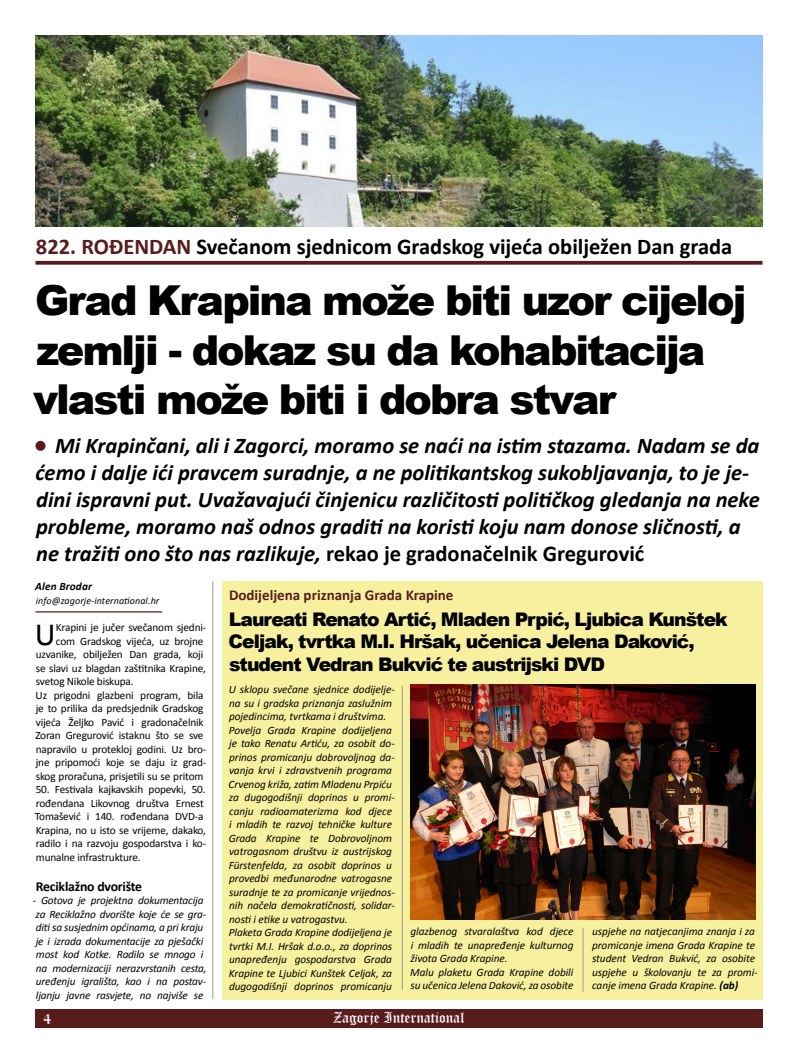
<style>
.page{position:relative;width:798px;height:1063px;background:#fff}
.page>*{position:absolute;margin:0;border:0;box-sizing:border-box;transform-origin:0 0}
.t1{font:900 41.25px/49.5px "Arial";letter-spacing:-.05em;color:#000}
.t2{font:32.5px "Calibri";color:#000}
.t3{font:italic 700 22.5px/27px "Calibri";color:#000}
.t4{font:700 22.5px "Calibri";color:#000}
.t5{font:900 18.75px/22.5px "Arial";letter-spacing:-.05em;color:#000}
.t6{font:700 15px "Calibri";color:#581c1c}
.t7{font:15px "Old English Text";color:#fff}
.t8{font:700 13.75px "Calibri";letter-spacing:-.015em;color:#000}
.t9{font:italic 11.25px/13.5px "Calibri";letter-spacing:-.005em;color:#000}
.t10{font:11.25px/13.5px "Calibri";letter-spacing:-.015em;color:#000}
.t11{font:italic 700 11.25px "Calibri";letter-spacing:.01em;color:#000}
.t12{font:italic 10px "Calibri";letter-spacing:.01em;color:#000}
.s1{color:#581c1c}
.s2{font-style:normal}
.s3{font-weight:700}
</style>
<div class="page">
<div style="left:35px;top:1009px;width:727px;height:19px;background:#581c1c"></div>
<div style="left:221px;top:581px;width:541px;height:418px;background:#f7f19f"></div>
<img style="left:35px;top:35px;width:727px;height:192px">
<div style="left:35px;top:441px;width:10px;height:10px;background:#581c1c;border-radius:50%"></div>
<hr style="left:35px;top:611px;width:127px;height:2px;background:#581c1c">
<svg style="left:35px;top:261px;width:727px;height:4px;background:#662f2f"></svg>
<img style="left:410px;top:685px;width:345px;height:234px">
<hr style="left:212px;top:581px;width:1px;height:418px;background:#9c9b9b">
<hr style="left:402px;top:685px;width:1px;height:305px;background:#9c9b9b">
<hr style="left:582px;top:928px;width:1px;height:64px;background:#9c9b9b">
<h3 class="t4" style="left:36px;top:232px;width:697px"><span class="s1">822. ROĐENDAN</span> Svečanom sjednicom Gradskog vijeća obilježen Dan grada</h3>
<h1 class="t1" style="left:33px;top:274px;width:714px">Grad Krapina može biti uzor cijeloj zemlji - dokaz su da kohabitacija vlasti može biti i dobra stvar</h1>
<p class="t3" style="left:36px;top:432px;width:725px;text-indent:19px">Mi Krapinčani, ali i Zagorci, moramo se naći na istim stazama. Nadam se da ćemo i dalje ići pravcem suradnje, a ne politikantskog sukobljavanja, to je je&shy;dini ispravni put. Uvažavajući činjenicu različitosti političkog gledanja na neke probleme, moramo naš odnos graditi na koristi koju nam donose sličnosti, a ne tražiti ono što nas razlikuje, <span class="s2">rekao je gradonačelnik Gregurović</span></p>
<p class="t11" style="left:35px;top:579px;width:58px">Alen Brodar</p>
<p class="t12" style="left:36px;top:593px;width:125px">info@zagorje-international.hr</p>
<h2 class="t2" style="left:35px;top:613px;width:22px">U</h2>
<p class="t10" style="left:56px;top:621px;width:152px">Krapini je jučer svečanom sjedni-</p>
<h3 class="t6" style="left:229px;top:585px;width:226px">Dodijeljena priznanja Grada Krapine</h3>
<h3 class="t5" style="left:228px;top:607px;width:500px">Laureati Renato Artić, Mladen Prpić, Ljubica Kunštek<br>Celjak, tvrtka M.I. Hršak, učenica Jelena Daković, student Vedran Bukvić te austrijski DVD</h3>
<p class="t9" style="left:228px;top:682px;width:168px">U sklopu svečane sjednice dodijelje&shy;na su i gradska priznanja zaslužnim pojedincima, tvrtkama i društvima.<br>Povelja Grada Krapine dodijeljena je tako Renatu Artiću, za osobit do&shy;prinos promicanju dobrovoljnog da&shy;vanja krvi i zdravstvenih programa Crvenog križa, zatim Mladenu Prpiću za dugogodišnji doprinos u promi&shy;canju radioamaterizma kod djece i mladih te razvoj tehničke kulture Grada Krapine te Dobrovoljnom vatrogasnom društvu iz austrijskog Fürstenfelda, za osobit doprinos u provedbi međunarodne vatrogasne suradnje te za promicanje vrijednos&shy;nih načela demokratičnosti, solidar&shy;nosti i etike u vatrogastvu.<br>Plaketa Grada Krapine dodijeljena je tvrtki M.I. Hršak d.o.o., za doprinos unapređenju gospodarstva Grada Krapine te Ljubici Kunštek Celjak, za dugogodišnji doprinos promicanju</p>
<p class="t10" style="left:56px;top:634px;width:149px">com Gradskog vijeća, uz brojne</p>
<p class="t10" style="left:36px;top:648px;width:169px">uzvanike, obilježen Dan grada, koji</p>
<p class="t10" style="left:36px;top:661px;width:171px">se slavi uz blagdan zaštitnika Krapine,</p>
<p class="t10" style="left:36px;top:675px;width:99px">svetog Nikole biskupa.</p>
<p class="t10" style="left:36px;top:688px;width:169px">Uz prigodni glazbeni program, bila</p>
<p class="t10" style="left:36px;top:702px;width:169px">je to prilika da predsjednik Gradskog</p>
<p class="t10" style="left:36px;top:715px;width:169px">vijeća Željko Pavić i gradonačelnik</p>
<p class="t10" style="left:35px;top:729px;width:169px">Zoran Gregurović istaknu što se sve</p>
<p class="t10" style="left:36px;top:742px;width:172px">napravilo u protekloj godini. Uz bro-</p>
<p class="t10" style="left:36px;top:756px;width:172px">jne pripomoći koje se daju iz grad-</p>
<p class="t10" style="left:36px;top:769px;width:169px">skog proračuna, prisjetili su se pritom</p>
<p class="t10" style="left:35px;top:783px;width:173px">50. Festivala kajkavskih popevki, 50. rođendana Likovnog društva Ernest Tomašević i 140. rođendana DVD-a Krapina, no u isto se vrijeme, dakako, radilo i na razvoju gospodarstva i ko&shy;munalne infrastrukture.</p>
<p class="t8" style="left:36px;top:877px;width:108px">Reciklažno dvorište</p>
<p class="t9" style="left:33px;top:893px;width:175px">- Gotova je projektna dokumentacija za Reciklažno dvorište koje će se gra&shy;diti sa susjednim općinama, a pri kraju je i izrada dokumentacije za pješački most kod Kotke. Radilo se mnogo i na modernizaciji nerazvrstanih cesta, uređenju igrališta, kao i na postav&shy;ljanju javne rasvjete, no najviše se</p>
<p class="t9" style="left:410px;top:924px;width:165px">glazbenog stvaralaštva kod djece i mladih te unapređenje kulturnog života Grada Krapine.<br>Malu plaketu Grada Krapine dobili su učenica Jelena Daković, za osobite</p>
<p class="t9" style="left:591px;top:924px;width:167px">uspjehe na natjecanjima znanja i za promicanje imena Grada Krapine te student Vedran Bukvić, za osobite uspjehe u školovanju te za promi&shy;canje imena Grada Krapine. <span class="s3">(ab)</span></p>
<h3 class="t7" style="left:43px;top:1009px;width:9px">4</h3>
<h3 class="t7" style="left:333px;top:1008px;width:133px">Zagorje International</h3>
</div>
